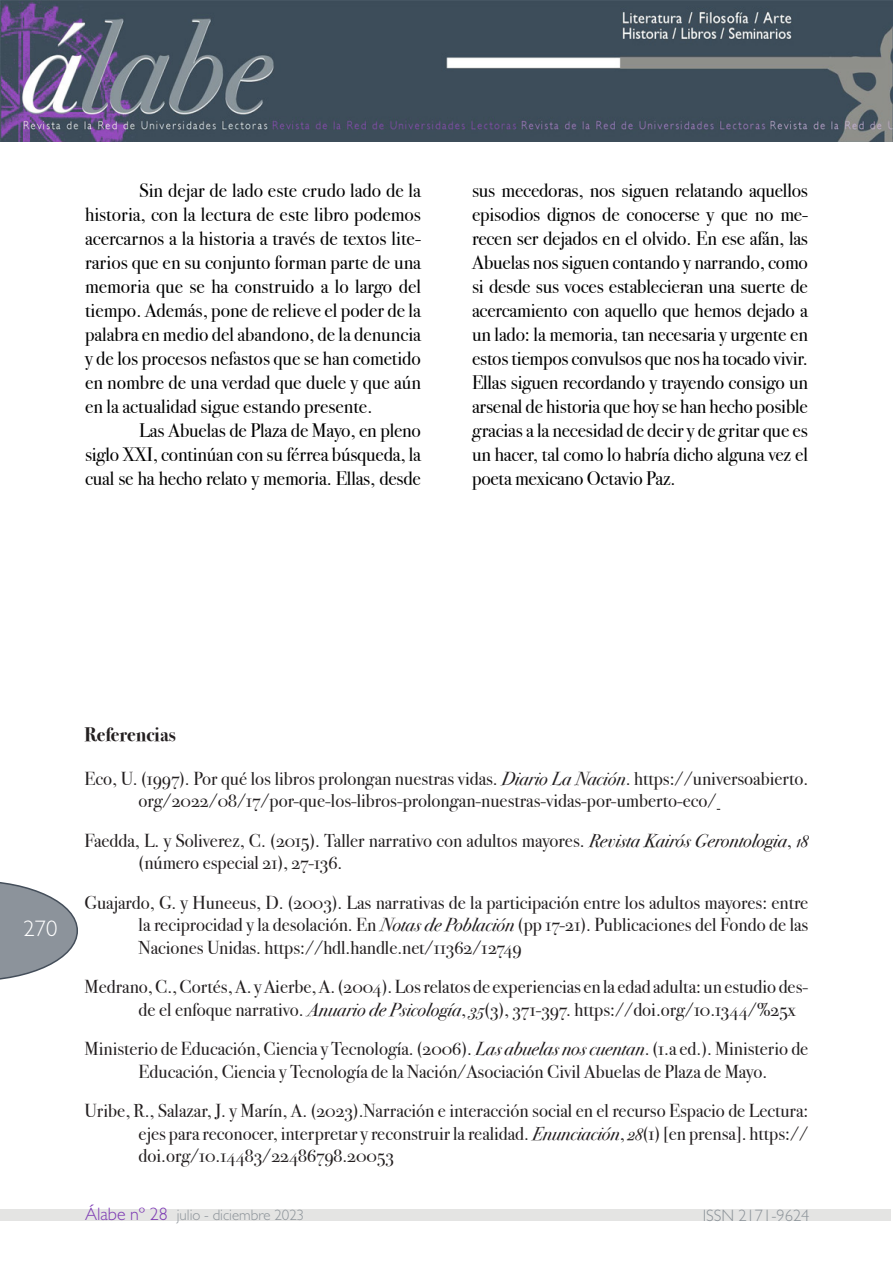
<style>
.page{position:relative;width:893px;height:1263px;background:#fff}
.page>*{position:absolute;margin:0;border:0;box-sizing:border-box;transform-origin:0 0}
.t1{font:300 22.5px "Gill Sans";color:#fff}
.TEXTO{font:19.5px/24px "Bodoni Svty Two OSITCTT Book";letter-spacing:-.01em;color:#000;text-align:justify}
.TIT_REFERENCIAS{font:19.5px "Bodoni Svty Two OSITCTT Bold";color:#231f20}
.REFERENCIAS{font:18.75px/22.5px "Bodoni Svty Two OSITCTT Book";color:#231f20}
.t2{font:300 16.5px "Gill Sans";color:#8d949a}
.t3{font:300 15px "Gill Sans";color:#8d949a}
.s1{font-family:"Bodoni Svty Two OSITCTT Book It"}
.s2{font-size:18px;color:#7d3ab3}
</style>
<div class="page">
<svg style="left:0;top:882px;width:78px;height:98px"></svg>
<img style="left:0;top:0;width:893px;height:141px">
<div style="left:0;top:1210px;width:891px;height:11px;background:#e4e4e3"></div>
<p class="TEXTO" style="left:85px;top:178px;width:337px;text-indent:54px">Sin dejar de lado este crudo lado de la historia, con la lectura de este libro podemos acercarnos a la historia a través de textos lite&shy;rarios que en su conjunto forman parte de una memoria que se ha construido a lo largo del tiempo. Además, pone de relieve el poder de la palabra en medio del abandono, de la denuncia y de los procesos nefastos que se han cometido en nombre de una verdad que duele y que aún en la actualidad sigue estando presente.</p>
<p class="TEXTO" style="left:85px;top:418px;width:337px;text-indent:54px">Las Abuelas de Plaza de Mayo, en pleno siglo XXI, continúan con su férrea búsqueda, la cual se ha hecho relato y memoria. Ellas, desde</p>
<p class="TEXTO" style="left:472px;top:178px;width:337px">sus mecedoras, nos siguen relatando aquellos episodios dignos de conocerse y que no me&shy;recen ser dejados en el olvido. En ese afán, las Abuelas nos siguen contando y narrando, como si desde sus voces establecieran una suerte de acercamiento con aquello que hemos dejado a un lado: la memoria, tan necesaria y urgente en estos tiempos convulsos que nos ha tocado vivir.<br>Ellas siguen recordando y trayendo consigo un arsenal de historia que hoy se han hecho posible gracias a la necesidad de decir y de gritar que es un hacer, tal como lo habría dicho alguna vez el poeta mexicano Octavio Paz.</p>
<p class="t1" style="left:24px;top:915px;width:35px">270</p>
<p class="TIT_REFERENCIAS" style="left:85px;top:723px;width:92px">Referencias</p>
<p class="REFERENCIAS" style="left:139px;top:767px;width:671px;text-indent:-54px">Eco, U. (1997). Por qué los libros prolongan nuestras vidas. <span class="s1">Diario La Nación</span>. https://universoabierto. org/2022/08/17/por-que-los-libros-prolongan-nuestras-vidas-por-umberto-eco/</p>
<p class="REFERENCIAS" style="left:139px;top:829px;width:671px;text-indent:-54px">Faedda, L. y Soliverez, C. (2015). Taller narrativo con adultos mayores. <span class="s1">Revista Kairós Gerontologia</span>, <span class="s1">18 </span>(número especial 21), 27-136.</p>
<p class="REFERENCIAS" style="left:139px;top:891px;width:671px;text-align:justify;text-indent:-54px">Guajardo, G. y Huneeus, D. (2003). Las narrativas de la participación entre los adultos mayores: entre la reciprocidad y la desolación. En <span class="s1">Notas de Población</span> (pp 17-21). Publicaciones del Fondo de las Naciones Unidas. https://hdl.handle.net/11362/12749</p>
<p class="REFERENCIAS" style="left:139px;top:976px;width:671px;text-indent:-54px">Medrano, C., Cortés, A. y Aierbe, A. (2004). Los relatos de experiencias en la edad adulta: un estudio des&shy;de el enfoque narrativo. <span class="s1">Anuario de Psicología</span>, <span class="s1">35</span>(3), 371-397. https://doi.org/10.1344/%25x</p>
<p class="REFERENCIAS" style="left:139px;top:1038px;width:671px;text-indent:-54px">Ministerio de Educación, Ciencia y Tecnología. (2006). <span class="s1">Las abuelas nos cuentan</span>. (1.a ed.). Ministerio de<br>Educación, Ciencia y Tecnología de la Nación/Asociación Civil Abuelas de Plaza de Mayo.</p>
<p class="REFERENCIAS" style="left:139px;top:1100px;width:671px;text-align:justify;text-indent:-54px">Uribe, R., Salazar, J. y Marín, A. (2023).Narración e interacción social en el recurso Espacio de Lectura: ejes para reconocer, interpretar y reconstruir la realidad. <span class="s1">Enunciación</span>, <span class="s1">28</span>(1) [en prensa]. https:// doi.org/10.14483/22486798.20053</p>
<p class="t3" style="left:85px;top:1206px;width:221px"><span class="s2">Álabe nº 28</span> julio - diciembre 2023</p>
<p class="t2" style="left:703px;top:1205px;width:108px">ISSN 2171-9624</p>
</div>
